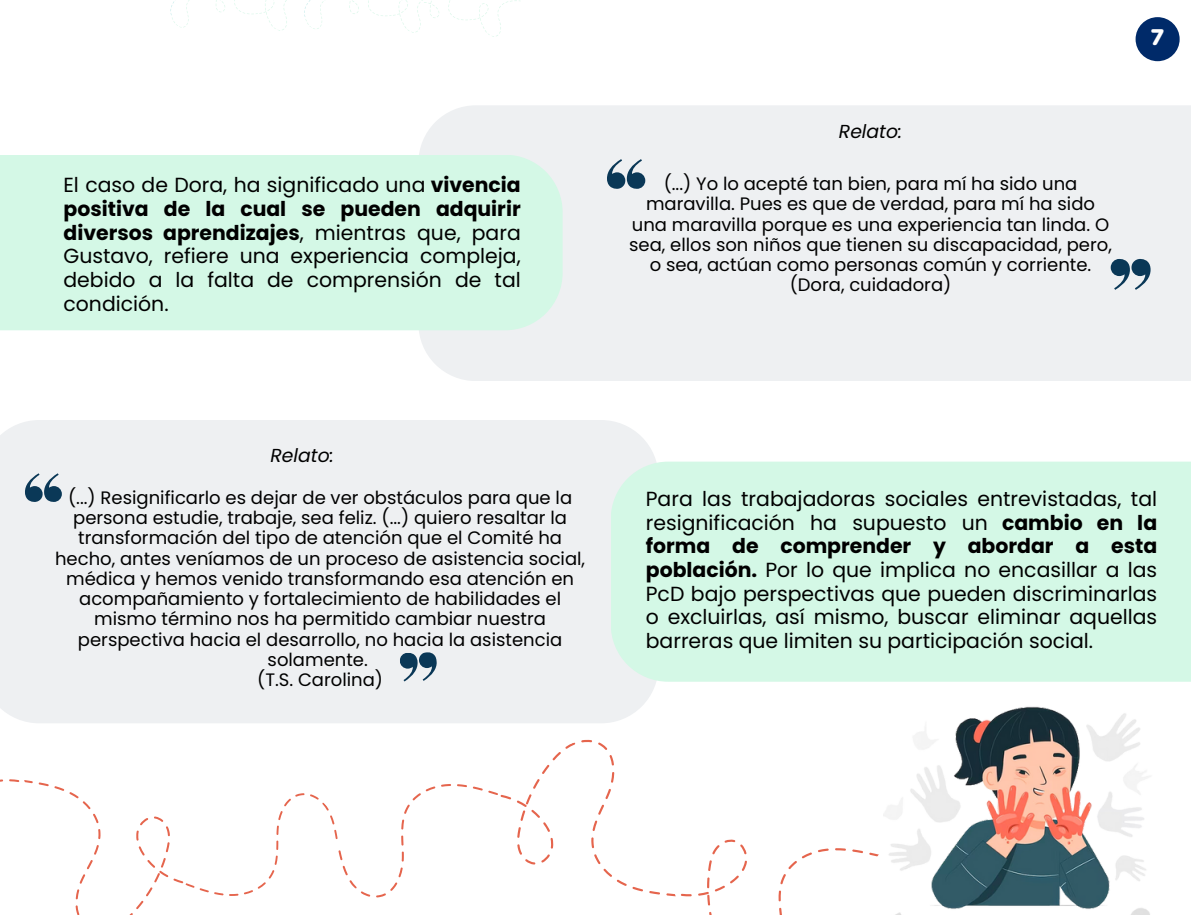
<style>
.page{position:relative;width:1191px;height:915px;background:#fff}
.page>*{position:absolute;margin:0;border:0;box-sizing:border-box;transform-origin:0 0}
.t1{font:900 22.5px "Nunito";color:#fff}
.t2{font:20.4px/23.5px "Poppins";color:#000;text-align:justify}
.t3{font:italic 18.75px "Poppins";color:#000}
.t4{font:18px/20.2px "Poppins";color:#000;text-align:center}
.s1{font-weight:700}
</style>
<div class="page">
<div style="left:418px;top:105px;width:772px;height:276px;background:#eef0f2"></div>
<div style="left:0;top:155px;width:562px;height:175px;background:#d4f8e6"></div>
<img style="left:883px;top:681px;width:274px;height:233px">
<div style="left:0;top:420px;width:656px;height:232px;background:#eef0f2"></div>
<div style="left:610px;top:461px;width:580px;height:220px;background:#d4f8e6"></div>
<svg style="left:1110px;top:259px;width:39px;height:31px"></svg>
<svg style="left:25px;top:473px;width:37px;height:29px"></svg>
<svg style="left:607px;top:159px;width:38px;height:30px"></svg>
<div style="left:1135px;top:17px;width:44px;height:44px;background:#002a69;border-radius:50%"></div>
<svg style="left:170px;top:0;width:350px;height:37px"></svg>
<svg style="left:487px;top:652px;width:392px;height:262px"></svg>
<div style="left:109px;top:588px;width:80px;height:25px;background:#eef0f2"></div>
<img style="left:109px;top:613px;width:163px;height:302px">
<img style="left:174px;top:618px;width:313px;height:297px">
<img style="left:0;top:584px;width:109px;height:331px">
<p class="t2" style="left:63px;top:173px;width:459px">El caso de Dora, ha significado una <span class="s1">vivencia positiva de la cual se pueden adquirir diversos aprendizajes</span>, mientras que, para Gustavo, refiere una experiencia compleja, debido a la falta de comprensión de tal condición.</p>
<p class="t3" style="left:838px;top:118px;width:65px">Relato:</p>
<p class="t4" style="left:629px;top:174px;width:484px">(...) Yo lo acepté tan bien, para mí ha sido una maravilla. Pues es que de verdad, para mí ha sido una maravilla porque es una experiencia tan linda. O sea, ellos son niños que tienen su discapacidad, pero, o sea, actúan como personas común y corriente.</p>
<p class="t4" style="left:789px;top:275px;width:163px">(Dora, cuidadora)</p>
<p class="t1" style="left:1150px;top:22px;width:15px">7</p>
<p class="t3" style="left:270px;top:442px;width:65px">Relato:</p>
<p class="t4" style="left:55px;top:487px;width:531px">(...) Resignificarlo es dejar de ver obstáculos para que la persona estudie, trabaje, sea feliz. (...) quiero resaltar la transformación del tipo de atención que el Comité ha hecho, antes veníamos de un proceso de asistencia social, médica y hemos venido transformando esa atención en acompañamiento y fortalecimiento de habilidades el mismo término nos ha permitido cambiar nuestra perspectiva hacia el desarrollo, no hacia la asistencia solamente.</p>
<p class="t4" style="left:257px;top:669px;width:127px">(T.S. Carolina)</p>
<p class="t2" style="left:645px;top:487px;width:513px">Para las trabajadoras sociales entrevistadas, tal resignificación ha supuesto un <span class="s1">cambio en la forma de comprender y abordar a esta población.</span> Por lo que implica no encasillar a las PcD bajo perspectivas que pueden discriminarlas o excluirlas, así mismo, buscar eliminar aquellas barreras que limiten su participación social.</p>
</div>
